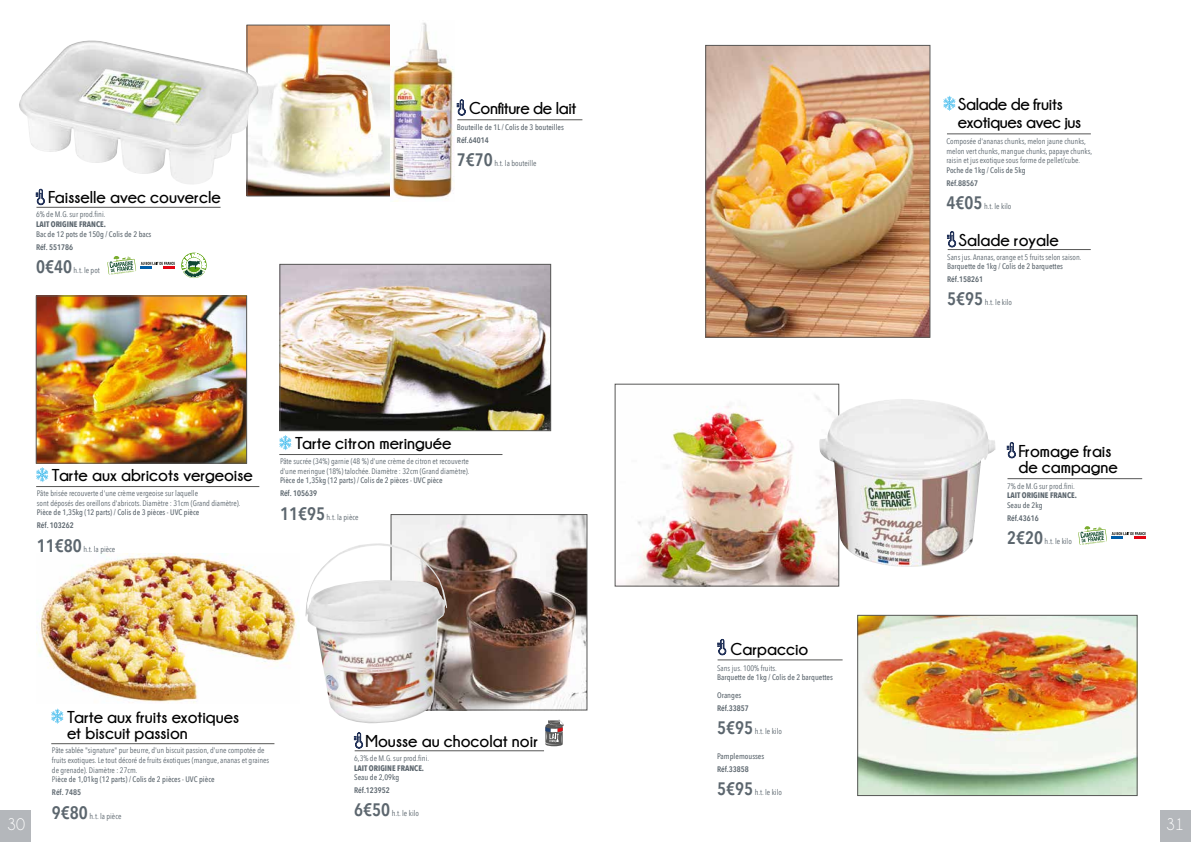
<style>
.page{position:relative;width:1191px;height:842px;background:#fff}
.page>*{position:absolute;margin:0;border:0;box-sizing:border-box;transform-origin:0 0}
.t1{font:600 18px "Avenir Next Condensed";color:#5c666e}
.t2{font:700 17.1px/16px "Champagne&Limousines";color:#000}
.t3{font:700 17.1px/18px "Champagne&Limousines";letter-spacing:-.02em;color:#000}
.t4{font:17.1px "Champagne&Limousines";color:#fff}
.t5{font:8px/9.6px "Avenir Next Condensed";color:#5c666e}
.t6{font:500 8px "Avenir Next Condensed";color:#5c666e}
.t7{font:600 8px "Avenir Next Condensed";color:#5c666e}
.t8{font:700 8px "Avenir Next Condensed";color:#5c666e}
.s1{font-weight:500}
</style>
<div class="page">
<div style="left:0;top:810px;width:30px;height:32px;background:#b4b7bb"></div>
<div style="left:1160px;top:810px;width:31px;height:32px;background:#b4b7bb"></div>
<img style="left:249px;top:27px;width:140px;height:167px">
<div style="left:247px;top:25px;width:144px;height:171px;border:1px solid #575756"></div>
<img style="left:707px;top:47px;width:221px;height:289px">
<div style="left:705px;top:45px;width:225px;height:293px;border:1px solid #575756"></div>
<img style="left:859px;top:617px;width:276px;height:177px">
<div style="left:857px;top:615px;width:280px;height:181px;border:1px solid #575756"></div>
<img style="left:38px;top:298px;width:207px;height:163px">
<div style="left:36px;top:296px;width:211px;height:167px;border:1px solid #575756"></div>
<img style="left:282px;top:266px;width:267px;height:163px">
<div style="left:280px;top:264px;width:271px;height:167px;border:1px solid #575756"></div>
<img style="left:38px;top:554px;width:261px;height:149px">
<img style="left:391px;top:22px;width:63px;height:180px">
<svg style="left:457px;top:100px;width:8px;height:15px"></svg>
<hr style="left:457px;top:120px;width:125px;height:1px;background:#575756">
<svg style="left:36px;top:189px;width:9px;height:16px"></svg>
<hr style="left:36px;top:207px;width:184px;height:1px;background:#575756">
<hr style="left:36px;top:486px;width:223px;height:1px;background:#575756">
<hr style="left:51px;top:743px;width:223px;height:1px;background:#575756">
<hr style="left:279px;top:454px;width:223px;height:1px;background:#575756">
<svg style="left:36px;top:467px;width:12px;height:15px"></svg>
<svg style="left:51px;top:709px;width:12px;height:15px"></svg>
<svg style="left:279px;top:435px;width:12px;height:15px"></svg>
<svg style="left:354px;top:733px;width:9px;height:15px"></svg>
<svg style="left:947px;top:231px;width:8px;height:16px"></svg>
<hr style="left:947px;top:249px;width:143px;height:1px;background:#575756">
<svg style="left:717px;top:639px;width:9px;height:16px"></svg>
<hr style="left:717px;top:660px;width:125px;height:1px;background:#575756">
<svg style="left:943px;top:96px;width:12px;height:15px"></svg>
<hr style="left:947px;top:134px;width:143px;height:1px;background:#575756">
<hr style="left:355px;top:751px;width:189px;height:1px;background:#575756">
<svg style="left:545px;top:720px;width:19px;height:26px"></svg>
<img style="left:625px;top:395px;width:212px;height:189px">
<div style="left:615px;top:384px;width:224px;height:202px;border:1px solid #575756"></div>
<img style="left:819px;top:399px;width:176px;height:168px">
<svg style="left:1007px;top:442px;width:8px;height:16px"></svg>
<hr style="left:1007px;top:478px;width:135px;height:1px;background:#575756">
<svg style="left:1078px;top:526px;width:67px;height:19px"></svg>
<img style="left:393px;top:516px;width:192px;height:192px">
<div style="left:391px;top:514px;width:196px;height:196px;border:1px solid #575756"></div>
<img style="left:346px;top:543px;width:29px;height:7px">
<img style="left:19px;top:40px;width:240px;height:145px">
<svg style="left:107px;top:252px;width:100px;height:26px"></svg>
<h2 class="t2" style="left:48px;top:189px;width:174px">Faisselle avec couvercle</h2>
<p class="t5" style="left:36px;top:209px;width:71px">6% de M.G. sur prod.fini.</p>
<p class="t8" style="left:36px;top:219px;width:71px">LAIT ORIGINE FRANCE.</p>
<p class="t6" style="left:36px;top:229px;width:117px">Bac de 12 pots de 150g / Colis de 2 bacs</p>
<p class="t7" style="left:36px;top:240px;width:39px">Réf. 551786</p>
<h1 class="t1" style="left:36px;top:251px;width:37px">0€40</h1>
<p class="t5" style="left:74px;top:265px;width:28px">h.t. le pot</p>
<h2 class="t3" style="left:469px;top:99px;width:109px">Confiture de lait</h2>
<p class="t6" style="left:457px;top:122px;width:108px">Bouteille de 1L / Colis de 3 bouteilles</p>
<p class="t7" style="left:457px;top:133px;width:33px">Réf.64014</p>
<h1 class="t1" style="left:457px;top:144px;width:37px">7€70</h1>
<p class="t5" style="left:494px;top:158px;width:43px">h.t. la bouteille</p>
<h2 class="t2" style="left:52px;top:467px;width:202px">Tarte aux abricots vergeoise</h2>
<p class="t5" style="left:37px;top:488px;width:205px">Pâte brisée recouverte d'une crème vergeoise sur laquelle<br>sont déposés des oreillons d'abricots. Diamètre : 31cm (Grand diamètre).</p>
<p class="t6" style="left:37px;top:508px;width:164px">Pièce de 1,35kg (12 parts) / Colis de 3 pièces - UVC pièce</p>
<p class="t7" style="left:37px;top:519px;width:39px">Réf. 103262</p>
<h1 class="t1" style="left:37px;top:531px;width:46px">11€80</h1>
<p class="t5" style="left:83px;top:544px;width:33px">h.t. la pièce</p>
<h2 class="t2" style="left:295px;top:435px;width:158px">Tarte citron meringuée</h2>
<p class="t5" style="left:280px;top:456px;width:191px">Pâte sucrée (34%) garnie (48 %) d’une crème de citron et recouverte d’une meringue (18%) talochée. Diamètre : 32cm (Grand diamètre).</p>
<p class="t6" style="left:280px;top:476px;width:164px">Pièce de 1,35kg (12 parts) / Colis de 2 pièces - UVC pièce</p>
<p class="t7" style="left:280px;top:487px;width:39px">Réf. 105639</p>
<h1 class="t1" style="left:280px;top:498px;width:46px">11€95</h1>
<p class="t5" style="left:326px;top:512px;width:33px">h.t. la pièce</p>
<h2 class="t3" style="left:958px;top:95px;width:125px">Salade de fruits exotiques avec jus</h2>
<p class="t5" style="left:946px;top:136px;width:147px">Composée d'ananas chunks, melon jaune chunks, melon vert chunks, mangue chunks, papaye chunks, raisin et jus exotique sous forme de pellet/cube.</p>
<p class="t6" style="left:946px;top:165px;width:81px">Poche de 1kg / Colis de 5kg</p>
<p class="t7" style="left:946px;top:176px;width:33px">Réf.88567</p>
<h1 class="t1" style="left:946px;top:187px;width:37px">4€05</h1>
<p class="t5" style="left:984px;top:201px;width:29px">h.t. le kilo</p>
<h2 class="t2" style="left:958px;top:232px;width:101px">Salade royale</h2>
<p class="t5" style="left:947px;top:252px;width:136px">Sans jus. Ananas, orange et 5 fruits selon saison.</p>
<p class="t6" style="left:947px;top:262px;width:117px">Barquette de 1kg / Colis de 2 barquettes</p>
<p class="t7" style="left:947px;top:273px;width:37px">Réf.158261</p>
<h1 class="t1" style="left:947px;top:283px;width:37px">5€95</h1>
<p class="t5" style="left:984px;top:297px;width:29px">h.t. le kilo</p>
<h2 class="t2" style="left:1018px;top:442px;width:101px">Fromage frais de campagne</h2>
<p class="t5" style="left:1007px;top:481px;width:70px">7% de M.G sur prod.fini.</p>
<p class="t8" style="left:1007px;top:491px;width:71px">LAIT ORIGINE FRANCE.</p>
<p class="t6" style="left:1007px;top:500px;width:37px">Seau de 2kg</p>
<p class="t7" style="left:1007px;top:511px;width:33px">Réf.43616</p>
<h1 class="t1" style="left:1007px;top:522px;width:37px">2€20</h1>
<p class="t5" style="left:1044px;top:536px;width:29px">h.t. le kilo</p>
<h2 class="t2" style="left:730px;top:641px;width:79px">Carpaccio</h2>
<p class="t5" style="left:717px;top:663px;width:61px">Sans jus. 100% fruits.</p>
<p class="t6" style="left:717px;top:673px;width:117px">Barquette de 1kg / Colis de 2 barquettes</p>
<p class="t6" style="left:717px;top:691px;width:26px">Oranges</p>
<p class="t7" style="left:717px;top:702px;width:33px">Réf.33857</p>
<h1 class="t1" style="left:717px;top:712px;width:37px">5€95</h1>
<p class="t5" style="left:754px;top:726px;width:29px">h.t. le kilo</p>
<p class="t6" style="left:717px;top:751px;width:49px">Pamplemousses</p>
<p class="t7" style="left:717px;top:762px;width:33px">Réf.33858</p>
<h1 class="t1" style="left:717px;top:773px;width:37px">5€95</h1>
<p class="t5" style="left:754px;top:787px;width:29px">h.t. le kilo</p>
<h2 class="t2" style="left:67px;top:709px;width:174px">Tarte aux fruits exotiques et biscuit passion</h2>
<h2 class="t2" style="left:365px;top:733px;width:174px">Mousse au chocolat noir</h2>
<p class="t5" style="left:354px;top:753px;width:76px">6,3% de M.G. sur prod.fini.</p>
<p class="t8" style="left:354px;top:763px;width:71px">LAIT ORIGINE FRANCE.</p>
<p class="t6" style="left:354px;top:772px;width:47px">Seau de 2,09kg</p>
<p class="t7" style="left:354px;top:783px;width:37px">Réf.123952</p>
<h1 class="t1" style="left:354px;top:794px;width:37px">6€50</h1>
<p class="t5" style="left:392px;top:808px;width:29px">h.t. le kilo</p>
<p class="t5" style="left:52px;top:745px;width:219px">Pâte sablée "signature" pur beurre, d'un biscuit passion, d'une compotée de fruits exotiques. Le tout décoré de fruits éxotiques (mangue, ananas et graines de grenade). Diamètre : 27cm.<br>P<span class="s1">ièce de 1,01kg (12 parts) / Colis de 2 pièces - UVC pièce</span></p>
<p class="t7" style="left:52px;top:785px;width:31px">Réf. 7485</p>
<h1 class="t1" style="left:52px;top:797px;width:37px">9€80</h1>
<p class="t5" style="left:90px;top:811px;width:33px">h.t. la pièce</p>
<h2 class="t4" style="left:7px;top:816px;width:19px">30</h2>
<h2 class="t4" style="left:1166px;top:816px;width:19px">31</h2>
</div>
